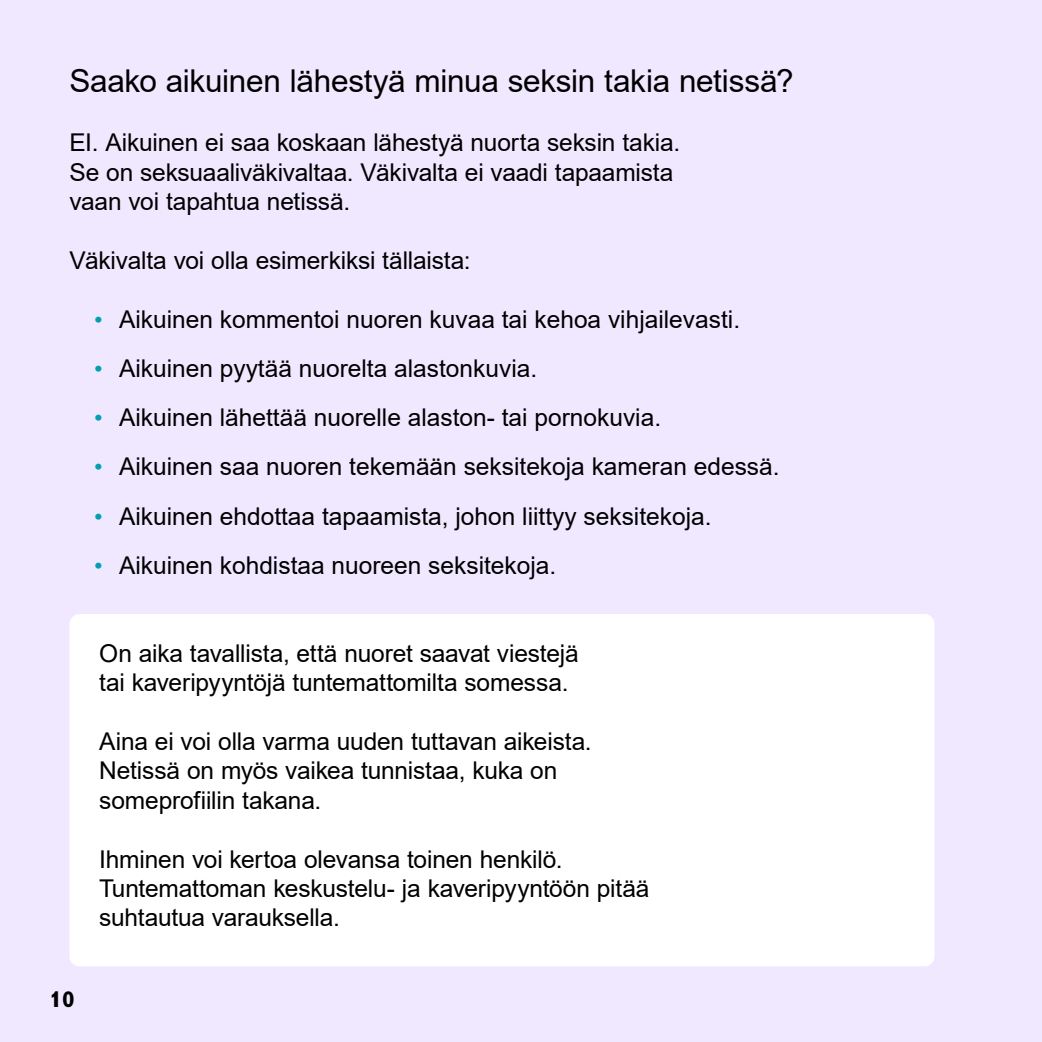
<style>
.page{position:relative;width:1042px;height:1042px;background:#f0e8ff}
.page>*{position:absolute;margin:0;border:0;box-sizing:border-box;transform-origin:0 0}
.t1{font:31.5px "Arial";letter-spacing:-.01em;color:#000}
.t2{font:24.5px/29.4px "Arial";letter-spacing:-.005em;color:#000}
.t3{font:700 22.75px "Gill Sans Infant Std";color:#000}
.s1{font-family:"Gill Sans Infant Std";color:#009fb4}
</style>
<div class="page">
<div style="left:69px;top:614px;width:865px;height:352px;background:#fff;border-radius:10px"></div>
<p class="t1" style="left:69px;top:60px;width:725px">Saako aikuinen lähestyä minua seksin takia netissä?</p>
<p class="t2" style="left:69px;top:128px;width:612px">EI. Aikuinen ei saa koskaan lähestyä nuorta seksin takia.<br>Se on seksuaaliväkivaltaa. Väkivalta ei vaadi tapaamista vaan voi tapahtua netissä.</p>
<p class="t2" style="left:69px;top:245px;width:402px">Väkivalta voi olla esimerkiksi tällaista:</p>
<p class="t2" style="left:94px;top:304px;width:647px"><span class="s1">•</span> Aikuinen kommentoi nuoren kuvaa tai kehoa vihjailevasti.</p>
<p class="t2" style="left:94px;top:353px;width:444px"><span class="s1">•</span> Aikuinen pyytää nuorelta alastonkuvia.</p>
<p class="t2" style="left:94px;top:403px;width:568px"><span class="s1">•</span> Aikuinen lähettää nuorelle alaston- tai pornokuvia.</p>
<p class="t2" style="left:94px;top:452px;width:687px"><span class="s1">•</span> Aikuinen saa nuoren tekemään seksitekoja kameran edessä.</p>
<p class="t2" style="left:94px;top:501px;width:619px"><span class="s1">•</span> Aikuinen ehdottaa tapaamista, johon liittyy seksitekoja.</p>
<p class="t2" style="left:94px;top:550px;width:463px"><span class="s1">•</span> Aikuinen kohdistaa nuoreen seksitekoja.</p>
<p class="t2" style="left:99px;top:638px;width:481px">On aika tavallista, että nuoret saavat viestejä tai kaveripyyntöjä tuntemattomilta somessa.</p>
<p class="t2" style="left:99px;top:726px;width:494px">Aina ei voi olla varma uuden tuttavan aikeista.<br>Netissä on myös vaikea tunnistaa, kuka on someprofiilin takana.</p>
<p class="t2" style="left:99px;top:844px;width:552px">Ihminen voi kertoa olevansa toinen henkilö.<br>Tuntemattoman keskustelu- ja kaveripyyntöön pitää suhtautua varauksella.</p>
<p class="t3" style="left:50px;top:985px;width:27px">10</p>
</div>
